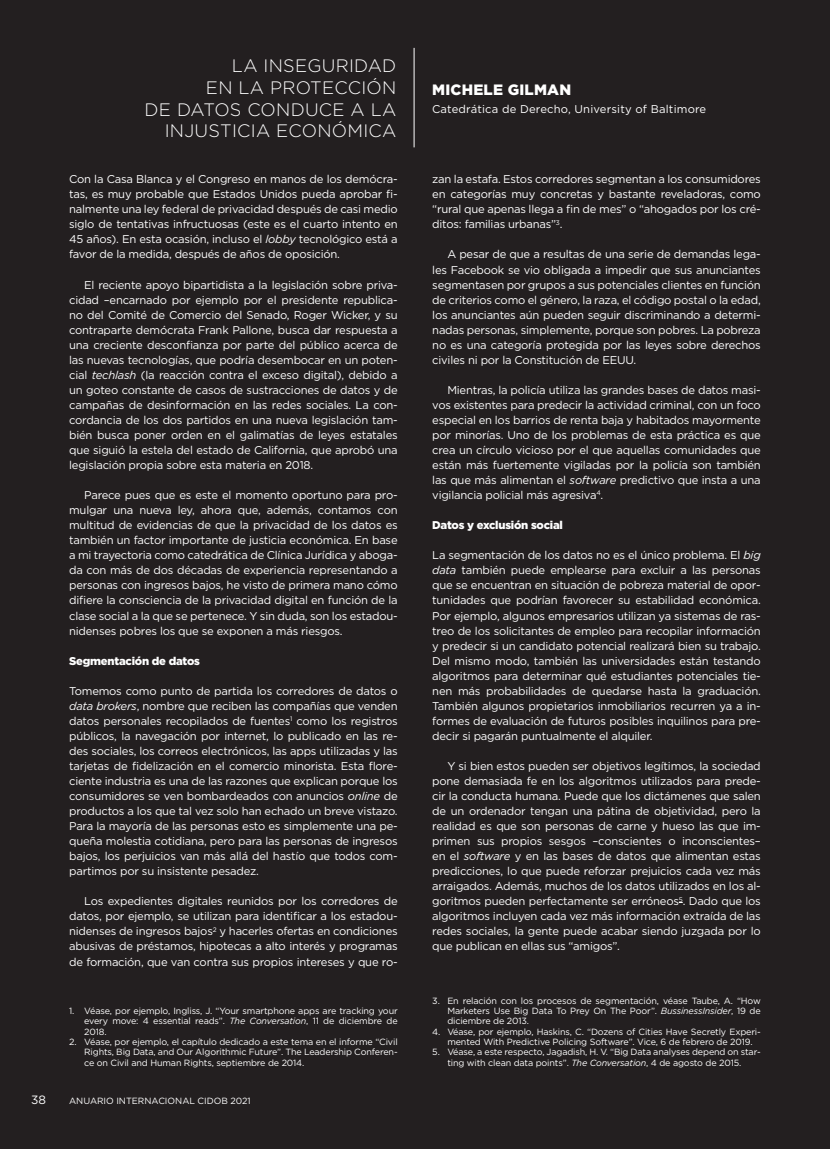
<style>
.page{position:relative;width:830px;height:1149px;background:#fff}
.page>*{position:absolute;margin:0;border:0;box-sizing:border-box;transform-origin:0 0}
.t1{font:300 18px/21.6px "Gotham";letter-spacing:.015em;color:#fff;text-align:right}
.t2{font:900 15px "Gotham";letter-spacing:.015em;color:#fff}
.t3{font:12px "Gotham";color:#fff}
.t4{font:11.25px/15px "Gotham";letter-spacing:-.02em;color:#fff;text-align:justify}
.t5{font:11.25px "Gotham";letter-spacing:.015em;color:#fff}
.t6{font:900 11.25px "Gotham";letter-spacing:-.02em;color:#fff}
.t7{font:9px/10.4px "Gotham";letter-spacing:-.015em;color:#fff;text-align:justify}
.s1{font-style:italic}
</style>
<div class="page">
<hr style="left:829px;top:0;width:1px;height:1148px;background:#231f20">
<div style="left:0;top:0;width:829px;height:1148px;background:#231f20"></div>
<hr style="left:413px;top:48px;width:1px;height:99px;background:#fff">
<h1 class="t1" style="left:144px;top:55px;width:253px">LA INSEGURIDAD<br>EN LA PROTECCIÓN<br>DE DATOS CONDUCE A LA<br>INJUSTICIA ECONÓMICA</h1>
<p class="t4" style="left:69px;top:171px;width:330px">Con la Casa Blanca y el Congreso en manos de los demócra&shy;tas, es muy probable que Estados Unidos pueda aprobar fi&shy;nalmente una ley federal de privacidad después de casi medio siglo de tentativas infructuosas (este es el cuarto intento en 45 años). En esta ocasión, incluso el <span class="s1">lobby</span> tecnológico está a favor de la medida, después de años de oposición.</p>
<p class="t4" style="left:69px;top:277px;width:330px;text-indent:15px">El reciente apoyo bipartidista a la legislación sobre priva&shy;cidad –encarnado por ejemplo por el presidente republica&shy;no del Comité de Comercio del Senado, Roger Wicker, y su contraparte demócrata Frank Pallone, busca dar respuesta a una creciente desconfianza por parte del público acerca de las nuevas tecnologías, que podría desembocar en un poten&shy;cial <span class="s1">techlash</span> (la reacción contra el exceso digital), debido a un goteo constante de casos de sustracciones de datos y de campañas de desinformación en las redes sociales. La con&shy;cordancia de los dos partidos en una nueva legislación tam&shy;bién busca poner orden en el galimatías de leyes estatales que siguió la estela del estado de California, que aprobó una legislación propia sobre esta materia en 2018.</p>
<p class="t4" style="left:69px;top:487px;width:330px;text-indent:15px">Parece pues que es este el momento oportuno para pro&shy;mulgar una nueva ley, ahora que, además, contamos con multitud de evidencias de que la privacidad de los datos es también un factor importante de justicia económica. En base a mi trayectoria como catedrática de Clínica Jurídica y aboga&shy;da con más de dos décadas de experiencia representando a personas con ingresos bajos, he visto de primera mano cómo difiere la consciencia de la privacidad digital en función de la clase social a la que se pertenece. Y sin duda, son los estadou&shy;nidenses pobres los que se exponen a más riesgos.</p>
<p class="t6" style="left:69px;top:652px;width:132px">Segmentación de datos</p>
<p class="t4" style="left:69px;top:682px;width:330px">Tomemos como punto de partida los corredores de datos o <span class="s1">data brokers</span>, nombre que reciben las compañías que venden datos personales recopilados de fuentes<sup>1</sup> como los registros públicos, la navegación por internet, lo publicado en las re&shy;des sociales, los correos electrónicos, las apps utilizadas y las tarjetas de fidelización en el comercio minorista. Esta flore&shy;ciente industria es una de las razones que explican porque los consumidores se ven bombardeados con anuncios <span class="s1">online</span> de productos a los que tal vez solo han echado un breve vistazo.<br>Para la mayoría de las personas esto es simplemente una pe&shy;queña molestia cotidiana, pero para las personas de ingresos bajos, los perjuicios van más allá del hastío que todos com&shy;partimos por su insistente pesadez.</p>
<p class="t4" style="left:69px;top:893px;width:330px;text-indent:15px">Los expedientes digitales reunidos por los corredores de datos, por ejemplo, se utilizan para identificar a los estadou&shy;nidenses de ingresos bajos<sup>2</sup> y hacerles ofertas en condiciones abusivas de préstamos, hipotecas a alto interés y programas de formación, que van contra sus propios intereses y que ro-</p>
<p class="t7" style="left:84px;top:1005px;width:315px;text-indent:-15px">1. Véase, por ejemplo, Ingliss, J. “Your smartphone apps are tracking your every move: 4 essential reads”. <span class="s1">The Conversation</span>, 11 de diciembre de 2018.</p>
<p class="t7" style="left:84px;top:1036px;width:315px;text-indent:-15px">2. Véase, por ejemplo, el capítulo dedicado a este tema en el informe “Civil Rights, Big Data, and Our Algorithmic Future”. The Leadership Conferen&shy;ce on Civil and Human Rights, septiembre de 2014.</p>
<p class="t3" style="left:31px;top:1091px;width:16px">38</p>
<p class="t7" style="left:69px;top:1095px;width:183px">ANUARIO INTERNACIONAL CIDOB 2021</p>
<h2 class="t2" style="left:432px;top:79px;width:141px">MICHELE GILMAN</h2>
<p class="t5" style="left:432px;top:101px;width:275px">Catedrática de Derecho, University of Baltimore</p>
<p class="t4" style="left:432px;top:171px;width:330px">zan la estafa. Estos corredores segmentan a los consumidores en categorías muy concretas y bastante reveladoras, como “rural que apenas llega a fin de mes” o “ahogados por los cré&shy;ditos: familias urbanas”<sup>3</sup>.</p>
<p class="t4" style="left:432px;top:247px;width:330px;text-indent:15px">A pesar de que a resultas de una serie de demandas lega&shy;les Facebook se vio obligada a impedir que sus anunciantes segmentasen por grupos a sus potenciales clientes en función de criterios como el género, la raza, el código postal o la edad, los anunciantes aún pueden seguir discriminando a determi&shy;nadas personas, simplemente, porque son pobres. La pobreza no es una categoría protegida por las leyes sobre derechos civiles ni por la Constitución de EEUU.</p>
<p class="t4" style="left:432px;top:382px;width:330px;text-indent:15px">Mientras, la policía utiliza las grandes bases de datos masi&shy;vos existentes para predecir la actividad criminal, con un foco especial en los barrios de renta baja y habitados mayormente por minorías. Uno de los problemas de esta práctica es que crea un círculo vicioso por el que aquellas comunidades que están más fuertemente vigiladas por la policía son también las que más alimentan el <span class="s1">software</span> predictivo que insta a una vigilancia policial más agresiva<sup>4</sup>.</p>
<p class="t6" style="left:432px;top:517px;width:132px">Datos y exclusión social</p>
<p class="t4" style="left:432px;top:547px;width:330px">La segmentación de los datos no es el único problema. El <span class="s1">big data</span> también puede emplearse para excluir a las personas que se encuentran en situación de pobreza material de opor&shy;tunidades que podrían favorecer su estabilidad económica.<br>Por ejemplo, algunos empresarios utilizan ya sistemas de ras&shy;treo de los solicitantes de empleo para recopilar información y predecir si un candidato potencial realizará bien su trabajo.<br>Del mismo modo, también las universidades están testando algoritmos para determinar qué estudiantes potenciales tie&shy;nen más probabilidades de quedarse hasta la graduación.<br>También algunos propietarios inmobiliarios recurren ya a in&shy;formes de evaluación de futuros posibles inquilinos para pre&shy;decir si pagarán puntualmente el alquiler.</p>
<p class="t4" style="left:432px;top:758px;width:330px;text-indent:15px">Y si bien estos pueden ser objetivos legítimos, la sociedad pone demasiada fe en los algoritmos utilizados para prede&shy;cir la conducta humana. Puede que los dictámenes que salen de un ordenador tengan una pátina de objetividad, pero la realidad es que son personas de carne y hueso las que im&shy;primen sus propios sesgos –conscientes o inconscientes– en el <span class="s1">software</span> y en las bases de datos que alimentan estas predicciones, lo que puede reforzar prejuicios cada vez más arraigados. Además, muchos de los datos utilizados en los al&shy;goritmos pueden perfectamente ser erróneos<sup>5</sup>. Dado que los algoritmos incluyen cada vez más información extraída de las redes sociales, la gente puede acabar siendo juzgada por lo que publican en ellas sus “amigos”.</p>
<p class="t7" style="left:447px;top:994px;width:315px;text-indent:-15px">3. En relación con los procesos de segmentación, véase Taube, A. “How Marketers Use Big Data To Prey On The Poor”. <span class="s1">BussinessInsider</span>, 19 de diciembre de 2013.</p>
<p class="t7" style="left:447px;top:1025px;width:315px;text-indent:-15px">4. Véase, por ejemplo, Haskins, C. “Dozens of Cities Have Secretly Experi&shy;mented With Predictive Policing Software”. Vice, 6 de febrero de 2019.</p>
<p class="t7" style="left:432px;top:1046px;width:330px;text-align:center">5. Véase, a este respecto, Jagadish, H. V. “Big Data analyses depend on star&shy;ting with clean data points”. <span class="s1">The Conversation</span>, 4 de agosto de 2015.</p>
</div>
